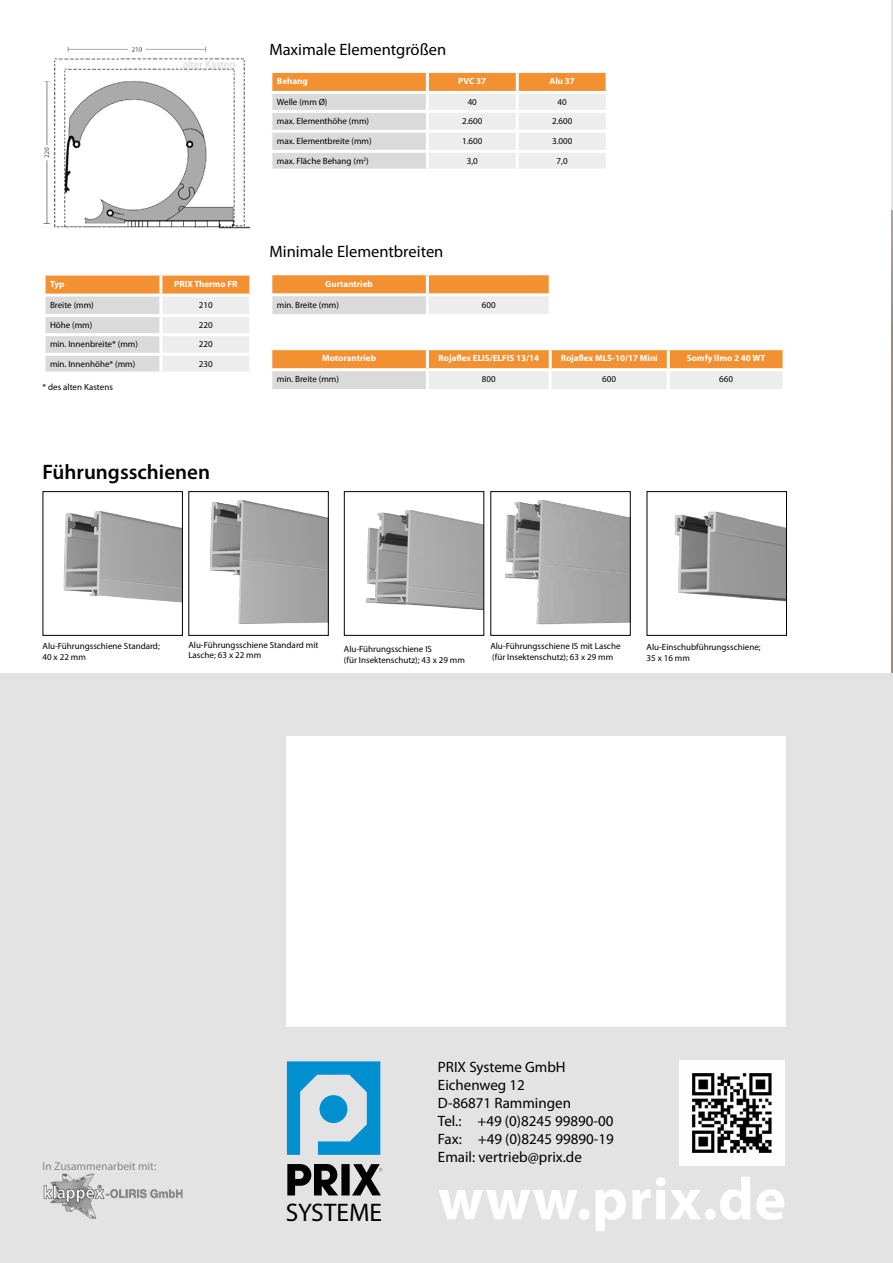
<style>
.page{position:relative;width:893px;height:1263px;background:#fff}
.page>*{position:absolute;margin:0;border:0;box-sizing:border-box;transform-origin:0 0}
.t1{font:700 60px "Myriad Pro";letter-spacing:.015em;color:#fff}
.t2{font:25.5px "Myriad Pro";color:#000}
.t3{font:600 21px "Myriad Pro";color:#000}
.t4{font:16.5px "Myriad Pro";color:#000}
.t5{font:15px/18px "Myriad Pro";color:#000}
.t6{font:11.4px "Myriad Pro";color:#878787}
.t7{font:9px/10.8px "Myriad Pro";color:#000}
.t8{font:700 9px "Myriad Pro";color:#fff}
</style>
<div class="page">
<hr style="left:891px;top:0;width:2px;height:211px;background:#e3e3e3">
<div style="left:0;top:674px;width:893px;height:589px;background:#e3e3e3"></div>
<div style="left:286px;top:736px;width:500px;height:290px;background:#fff"></div>
<img style="left:43px;top:46px;width:207px;height:183px">
<img style="left:680px;top:1060px;width:105px;height:105px">
<svg style="left:287px;top:1061px;width:93px;height:94px"></svg>
<div style="left:320px;top:1095px;width:27px;height:28px;background:#008fcf;border-radius:50%"></div>
<svg style="left:287px;top:1164px;width:95px;height:31px"></svg>
<img style="left:43px;top:1173px;width:140px;height:46px">
<img style="left:674px;top:511px;width:111px;height:91px">
<div style="left:647px;top:491px;width:140px;height:145px;border:1px solid #000"></div>
<img style="left:210px;top:500px;width:117px;height:124px">
<div style="left:188px;top:491px;width:141px;height:145px;border:1px solid #000"></div>
<img style="left:365px;top:510px;width:117px;height:101px">
<div style="left:344px;top:491px;width:140px;height:145px;border:1px solid #000"></div>
<img style="left:63px;top:511px;width:118px;height:92px">
<div style="left:43px;top:491px;width:140px;height:145px;border:1px solid #000"></div>
<img style="left:505px;top:500px;width:124px;height:125px">
<div style="left:490px;top:491px;width:141px;height:145px;border:1px solid #000"></div>
<svg style="left:46px;top:276px;width:203px;height:95px;background:#e5d0bc"></svg>
<hr style="left:159px;top:276px;width:3px;height:18px;background:#fff">
<hr style="left:43px;top:294px;width:118px;height:3px;background:#fff">
<hr style="left:159px;top:297px;width:3px;height:17px;background:#fff">
<hr style="left:159px;top:317px;width:3px;height:16px;background:#fff">
<hr style="left:161px;top:294px;width:91px;height:3px;background:#fff">
<hr style="left:161px;top:314px;width:91px;height:3px;background:#fff">
<hr style="left:43px;top:314px;width:118px;height:3px;background:#fff">
<hr style="left:161px;top:333px;width:91px;height:3px;background:#fff">
<hr style="left:161px;top:353px;width:91px;height:3px;background:#fff">
<hr style="left:43px;top:333px;width:118px;height:3px;background:#fff">
<hr style="left:43px;top:353px;width:118px;height:3px;background:#fff">
<hr style="left:159px;top:336px;width:3px;height:17px;background:#fff">
<hr style="left:159px;top:356px;width:3px;height:15px;background:#fff">
<svg style="left:272px;top:73px;width:334px;height:96px;background:#e7d2be"></svg>
<hr style="left:426px;top:73px;width:3px;height:18px;background:#fff">
<hr style="left:516px;top:73px;width:3px;height:18px;background:#fff">
<hr style="left:269px;top:91px;width:158px;height:3px;background:#fff">
<hr style="left:427px;top:91px;width:90px;height:3px;background:#fff">
<hr style="left:517px;top:91px;width:92px;height:3px;background:#fff">
<hr style="left:269px;top:110px;width:158px;height:3px;background:#fff">
<hr style="left:427px;top:110px;width:90px;height:3px;background:#fff">
<hr style="left:517px;top:110px;width:92px;height:3px;background:#fff">
<hr style="left:426px;top:94px;width:3px;height:16px;background:#fff">
<hr style="left:516px;top:94px;width:3px;height:16px;background:#fff">
<hr style="left:426px;top:113px;width:3px;height:17px;background:#fff">
<hr style="left:516px;top:113px;width:3px;height:17px;background:#fff">
<hr style="left:269px;top:130px;width:158px;height:3px;background:#fff">
<hr style="left:427px;top:130px;width:90px;height:3px;background:#fff">
<hr style="left:517px;top:130px;width:92px;height:3px;background:#fff">
<hr style="left:269px;top:150px;width:158px;height:3px;background:#fff">
<hr style="left:427px;top:150px;width:90px;height:3px;background:#fff">
<hr style="left:517px;top:150px;width:92px;height:3px;background:#fff">
<hr style="left:426px;top:133px;width:3px;height:17px;background:#fff">
<hr style="left:516px;top:133px;width:3px;height:17px;background:#fff">
<hr style="left:426px;top:153px;width:3px;height:16px;background:#fff">
<hr style="left:516px;top:153px;width:3px;height:16px;background:#fff">
<div style="left:272px;top:275px;width:277px;height:18px;background:#f39032"></div>
<div style="left:271px;top:295px;width:156px;height:21px;background:#dadada"></div>
<div style="left:427px;top:295px;width:123px;height:21px;background:#ededed"></div>
<hr style="left:426px;top:275px;width:3px;height:18px;background:#fff">
<hr style="left:269px;top:296px;width:3px;height:18px;background:#fff">
<hr style="left:269px;top:293px;width:158px;height:3px;background:#fff">
<hr style="left:426px;top:296px;width:3px;height:18px;background:#fff">
<hr style="left:549px;top:296px;width:3px;height:18px;background:#fff">
<hr style="left:427px;top:293px;width:125px;height:3px;background:#fff">
<hr style="left:427px;top:314px;width:125px;height:3px;background:#fff">
<hr style="left:269px;top:314px;width:158px;height:3px;background:#fff">
<svg style="left:272px;top:350px;width:511px;height:39px;background:#edbc8d"></svg>
<hr style="left:426px;top:350px;width:3px;height:18px;background:#fff">
<hr style="left:549px;top:350px;width:3px;height:18px;background:#fff">
<hr style="left:667px;top:350px;width:3px;height:18px;background:#fff">
<hr style="left:269px;top:368px;width:158px;height:3px;background:#fff">
<hr style="left:426px;top:371px;width:3px;height:18px;background:#fff">
<hr style="left:427px;top:368px;width:123px;height:3px;background:#fff">
<hr style="left:550px;top:368px;width:118px;height:3px;background:#fff">
<hr style="left:668px;top:368px;width:118px;height:3px;background:#fff">
<hr style="left:549px;top:371px;width:3px;height:18px;background:#fff">
<hr style="left:667px;top:371px;width:3px;height:18px;background:#fff">
<p class="t8" style="left:50px;top:278px;width:16px">Typ</p>
<p class="t8" style="left:174px;top:278px;width:65px">PRIX Thermo FR</p>
<p class="t7" style="left:50px;top:299px;width:45px">Breite (mm)</p>
<p class="t7" style="left:199px;top:299px;width:15px">210</p>
<p class="t7" style="left:50px;top:320px;width:44px">Höhe (mm)</p>
<p class="t7" style="left:199px;top:320px;width:15px">220</p>
<p class="t7" style="left:50px;top:339px;width:89px">min. Innenbreite* (mm)</p>
<p class="t7" style="left:199px;top:339px;width:15px">220</p>
<p class="t7" style="left:50px;top:358px;width:87px">min. Innenhöhe* (mm)</p>
<p class="t7" style="left:199px;top:358px;width:15px">230</p>
<p class="t7" style="left:43px;top:381px;width:72px">* des alten Kastens</p>
<h3 class="t3" style="left:43px;top:458px;width:169px">Führungsschienen</h3>
<h3 class="t4" style="left:269px;top:39px;width:178px">Maximale Elementgrößen</h3>
<p class="t8" style="left:277px;top:75px;width:32px">Behang</p>
<p class="t8" style="left:458px;top:75px;width:29px">PVC 37</p>
<p class="t8" style="left:549px;top:75px;width:27px">Alu 37</p>
<p class="t7" style="left:277px;top:97px;width:52px">Welle (mm Ø)</p>
<p class="t7" style="left:468px;top:97px;width:11px">40</p>
<p class="t7" style="left:558px;top:97px;width:11px">40</p>
<p class="t7" style="left:277px;top:116px;width:94px">max. Elementhöhe (mm)</p>
<p class="t7" style="left:462px;top:116px;width:22px">2.600</p>
<p class="t7" style="left:552px;top:116px;width:22px">2.600</p>
<p class="t7" style="left:277px;top:135px;width:96px">max. Elementbreite (mm)</p>
<p class="t7" style="left:462px;top:135px;width:22px">1.600</p>
<p class="t7" style="left:552px;top:135px;width:22px">3.000</p>
<p class="t7" style="left:277px;top:156px;width:93px">max. Fläche Behang (m<sup>2</sup>)</p>
<p class="t7" style="left:467px;top:156px;width:13px">3,0</p>
<p class="t7" style="left:557px;top:156px;width:13px">7,0</p>
<h3 class="t4" style="left:269px;top:242px;width:176px">Minimale Elementbreiten</h3>
<p class="t8" style="left:325px;top:278px;width:49px">Gurtantrieb</p>
<p class="t7" style="left:277px;top:299px;width:64px">min. Breite (mm)</p>
<p class="t7" style="left:482px;top:299px;width:15px">600</p>
<p class="t8" style="left:322px;top:352px;width:55px">Motorantrieb</p>
<p class="t8" style="left:438px;top:352px;width:102px">Rojaflex ELIS/ELFIS 13/14</p>
<p class="t8" style="left:561px;top:352px;width:99px">Rojaflex MLS-10/17 Mini</p>
<p class="t8" style="left:687px;top:352px;width:80px">Somfy Ilmo 2 40 WT</p>
<p class="t7" style="left:277px;top:374px;width:64px">min. Breite (mm)</p>
<p class="t7" style="left:482px;top:374px;width:15px">800</p>
<p class="t7" style="left:602px;top:374px;width:15px">600</p>
<p class="t7" style="left:719px;top:374px;width:15px">660</p>
<p class="t7" style="left:188px;top:639px;width:132px">Alu-Führungsschiene Standard mit<br>Lasche; 63 x 22 mm</p>
<p class="t7" style="left:43px;top:641px;width:119px">Alu-Führungsschiene Standard;<br>40 x 22 mm</p>
<p class="t7" style="left:344px;top:644px;width:123px">Alu-Führungsschiene IS<br>(für Insektenschutz); 43 x 29 mm</p>
<p class="t7" style="left:490px;top:641px;width:132px">Alu-Führungsschiene IS mit Lasche (für Insektenschutz); 63 x 29 mm</p>
<p class="t7" style="left:647px;top:641px;width:116px">Alu-Einschubführungsschiene;<br>35 x 16 mm</p>
<p class="t6" style="left:43px;top:1159px;width:115px">In Zusammenarbeit mit:</p>
<h2 class="t2" style="left:286px;top:1197px;width:98px">SYSTEME</h2>
<h3 class="t5" style="left:438px;top:1058px;width:177px">PRIX Systeme GmbH<br>Eichenweg 12<br>D-86871 Rammingen<br>Tel.: +49 (0)8245 99890-00<br>Fax: +49 (0)8245 99890-19<br>Email: vertrieb@prix.de</h3>
<h1 class="t1" style="left:438px;top:1160px;width:350px">www.prix.de</h1>
</div>
